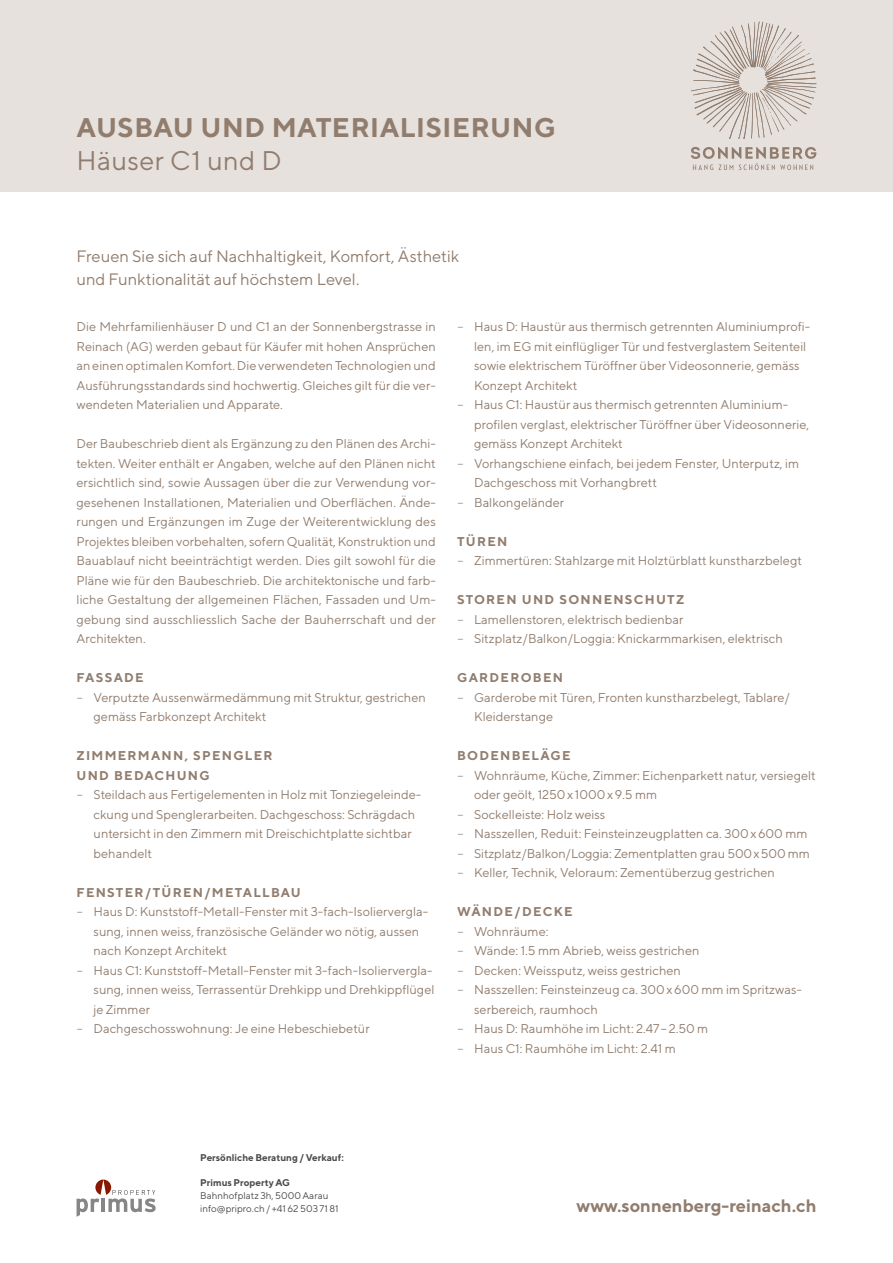
<style>
.page{position:relative;width:893px;height:1263px;background:#fff}
.page>*{position:absolute;margin:0;border:0;box-sizing:border-box;transform-origin:0 0}
.t1{font:700 27px "TT Norms";letter-spacing:.02em;color:#917d6e}
.t2{font:27px "TT Norms";letter-spacing:.01em;color:#917d6e}
.t3{font:700 18px "TT Norms";color:#917d6e}
.t4{font:16.5px/22.5px "TT Norms";letter-spacing:-.005em;color:#917d6e}
.t5{font:12.75px/19.5px "TT Norms";color:#917d6e}
.t6{font:700 12.75px/19.5px "TT Norms";letter-spacing:.1em;color:#917d6e}
.t7{font:9.75px/12.8px "TT Norms";color:#4a4a49}
.t8{font:700 9.75px "TT Norms";color:#4a4a49}
.s1{font-family:"Gotham";font-weight:300}
</style>
<div class="page">
<div style="left:0;top:0;width:893px;height:191px;background:#e7e1de"></div>
<svg style="left:77px;top:1179px;width:79px;height:38px"></svg>
<svg style="left:691px;top:147px;width:125px;height:23px"></svg>
<svg style="left:691px;top:21px;width:125px;height:118px"></svg>
<h1 class="t1" style="left:77px;top:111px;width:481px">AUSBAU UND MATERIALISIERUNG</h1>
<h1 class="t2" style="left:77px;top:144px;width:207px">Häuser C1 und D</h1>
<p class="t4" style="left:77px;top:245px;width:384px">Freuen Sie sich auf Nachhaltigkeit, Komfort, Ästhetik und Funktionalität auf höchstem Level.</p>
<p class="t5" style="left:77px;top:317px;width:361px;text-align:justify">Die Mehrfamilienhäuser D und C1 an der Sonnenbergstrasse in Reinach (AG) werden gebaut für Käufer mit hohen Ansprüchen an einen optimalen Komfort. Die verwendeten Technologien und Ausführungsstandards sind hochwertig. Gleiches gilt für die ver&shy;wendeten Materialien und Apparate.</p>
<p class="t5" style="left:77px;top:434px;width:361px;text-align:justify">Der Baubeschrieb dient als Ergänzung zu den Plänen des Archi&shy;tekten. Weiter enthält er Angaben, welche auf den Plänen nicht ersichtlich sind, sowie Aussagen über die zur Verwendung vor&shy;gesehenen Installationen, Materialien und Oberflächen. Ände&shy;rungen und Ergänzungen im Zuge der Weiterentwicklung des Projektes bleiben vorbehalten, sofern Qualität, Konstruktion und Bauablauf nicht beeinträchtigt werden. Dies gilt sowohl für die Pläne wie für den Baubeschrieb. Die architektonische und farb&shy;liche Gestaltung der allgemeinen Flächen, Fassaden und Um&shy;gebung sind ausschliesslich Sache der Bauherrschaft und der Architekten.</p>
<p class="t6" style="left:77px;top:668px;width:69px">FASSADE</p>
<p class="t5" style="left:94px;top:687px;width:334px;text-indent:-17px"><span class="s1">–</span> Verputzte Aussenwärmedämmung mit Struktur, gestrichen gemäss Farbkonzept Architekt</p>
<p class="t6" style="left:77px;top:746px;width:198px">ZIMMERMANN, SPENGLER<br>UND BEDACHUNG</p>
<p class="t5" style="left:94px;top:785px;width:329px;text-indent:-17px"><span class="s1">–</span> Steildach aus Fertigelementen in Holz mit Tonziegeleinde&shy;ckung und Spenglerarbeiten. Dachgeschoss: Schrägdach untersicht in den Zimmern mit Dreischichtplatte sichtbar behandelt</p>
<p class="t6" style="left:77px;top:882px;width:226px">FENSTER/TÜREN/METALLBAU</p>
<p class="t5" style="left:94px;top:902px;width:336px;text-indent:-17px"><span class="s1">–</span> Haus D: Kunststoff-Metall-Fenster mit 3-fach-Isoliervergla&shy;sung, innen weiss, französische Geländer wo nötig, aussen nach Konzept Architekt</p>
<p class="t5" style="left:94px;top:960px;width:342px;text-indent:-17px"><span class="s1">–</span> Haus C1: Kunststoff-Metall-Fenster mit 3-fach-Isoliervergla&shy;sung, innen weiss, Terrassentür Drehkipp und Drehkippflügel je Zimmer</p>
<p class="t5" style="left:77px;top:1018px;width:295px"><span class="s1">–</span> Dachgeschosswohnung: Je eine Hebeschiebetür</p>
<p class="t5" style="left:474px;top:316px;width:338px;text-indent:-17px"><span class="s1">–</span> Haus D: Haustür aus thermisch getrennten Aluminiumprofi&shy;len, im EG mit einflügliger Tür und festverglastem Seitenteil sowie elektrischem Türöffner über Videosonnerie, gemäss Konzept Architekt</p>
<p class="t5" style="left:474px;top:394px;width:337px;text-indent:-17px"><span class="s1">–</span> Haus C1: Haustür aus thermisch getrennten Aluminium&shy;profilen verglast, elektrischer Türöffner über Videosonnerie, gemäss Konzept Architekt</p>
<p class="t5" style="left:474px;top:453px;width:326px;text-indent:-17px"><span class="s1">–</span> Vorhangschiene einfach, bei jedem Fenster, Unterputz, im<br>Dachgeschoss mit Vorhangbrett</p>
<p class="t5" style="left:457px;top:492px;width:109px"><span class="s1">–</span> Balkongeländer</p>
<p class="t6" style="left:457px;top:531px;width:52px">TÜREN</p>
<p class="t5" style="left:457px;top:550px;width:346px"><span class="s1">–</span> Zimmertüren: Stahlzarge mit Holztürblatt kunstharzbelegt</p>
<p class="t6" style="left:457px;top:589px;width:229px">STOREN UND SONNENSCHUTZ</p>
<p class="t5" style="left:457px;top:609px;width:228px"><span class="s1">–</span> Lamellenstoren, elektrisch bedienbar</p>
<p class="t5" style="left:457px;top:628px;width:327px"><span class="s1">–</span> Sitzplatz/Balkon/Loggia: Knickarmmarkisen, elektrisch</p>
<p class="t6" style="left:457px;top:667px;width:107px">GARDEROBEN</p>
<p class="t5" style="left:474px;top:687px;width:317px;text-indent:-17px"><span class="s1">–</span> Garderobe mit Türen, Fronten kunstharzbelegt, Tablare/<br>Kleiderstange</p>
<p class="t6" style="left:457px;top:745px;width:115px">BODENBELÄGE</p>
<p class="t5" style="left:474px;top:765px;width:343px;text-indent:-17px"><span class="s1">–</span> Wohnräume, Küche, Zimmer: Eichenparkett natur, versiegelt oder geölt, 1250x 1000x9.5 mm</p>
<p class="t5" style="left:457px;top:804px;width:150px"><span class="s1">–</span> Sockelleiste: Holz weiss</p>
<p class="t5" style="left:457px;top:823px;width:352px"><span class="s1">–</span> Nasszellen, Reduit: Feinsteinzeugplatten ca. 300x600 mm</p>
<p class="t5" style="left:457px;top:843px;width:354px"><span class="s1">–</span> Sitzplatz/Balkon/Loggia: Zementplatten grau 500x500 mm</p>
<p class="t5" style="left:457px;top:862px;width:319px"><span class="s1">–</span> Keller, Technik, Veloraum: Zementüberzug gestrichen</p>
<p class="t6" style="left:457px;top:901px;width:117px">WÄNDE/DECKE</p>
<p class="t5" style="left:457px;top:921px;width:93px"><span class="s1">–</span> Wohnräume:</p>
<p class="t5" style="left:457px;top:940px;width:244px"><span class="s1">–</span> Wände: 1.5 mm Abrieb, weiss gestrichen</p>
<p class="t5" style="left:457px;top:960px;width:225px"><span class="s1">–</span> Decken: Weissputz, weiss gestrichen</p>
<p class="t5" style="left:474px;top:979px;width:329px;text-indent:-17px"><span class="s1">–</span> Nasszellen: Feinsteinzeug ca. 300x600 mm im Spritzwas&shy;serbereich, raumhoch</p>
<p class="t5" style="left:457px;top:1018px;width:253px"><span class="s1">–</span> Haus D: Raumhöhe im Licht: 2.47 –2.50 m</p>
<p class="t5" style="left:457px;top:1038px;width:220px"><span class="s1">–</span> Haus C1: Raumhöhe im Licht: 2.41 m</p>
<p class="t8" style="left:200px;top:1151px;width:145px">Persönliche Beratung / Verkauf:</p>
<p class="t8" style="left:200px;top:1177px;width:91px">Primus Property AG</p>
<p class="t7" style="left:200px;top:1189px;width:140px">Bahnhofplatz 3h, 5000 Aarau info@pripro.ch / +41 62 503 71 81</p>
<h2 class="t3" style="left:576px;top:1194px;width:242px">www.sonnenberg-reinach.ch</h2>
</div>
